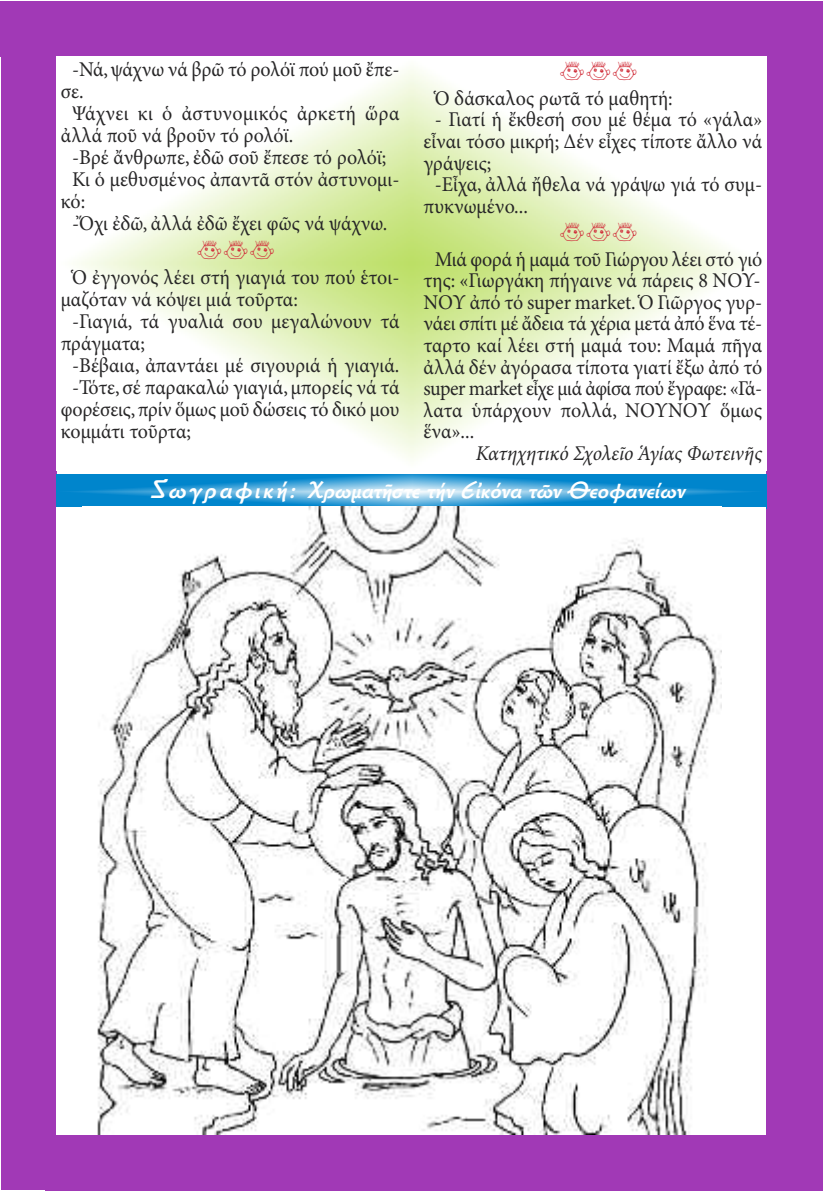
<style>
.page{position:relative;width:823px;height:1191px;background:#fff}
.page>*{position:absolute;margin:0;border:0;box-sizing:border-box;transform-origin:0 0}
.t1{font:28px "PF Kids Lilstuff";letter-spacing:.035em;color:#d12f3b;scale:.95 1}
.t2{font:italic 24px "Autokratorika Bold Pt";color:#fff}
.t3{font:21px/21.6px "Minion Pro";color:#272627;text-align:justify;scale:.95 1}
.t4{font:italic 21px "Minion Pro";letter-spacing:-.005em;color:#272627;scale:.95 1}
.s1{font-size:26px}
</style>
<div class="page">
<div style="left:1px;top:8px;width:56px;height:1182px;background:#a139b6"></div>
<div style="left:0;top:1px;width:822px;height:56px;background:#a139b6"></div>
<div style="left:765px;top:13px;width:57px;height:1178px;background:#a139b6"></div>
<div style="left:45px;top:1134px;width:777px;height:57px;background:#a139b6"></div>
<img style="left:77px;top:68px;width:670px;height:391px">
<svg style="left:57px;top:474px;width:708px;height:33px;background:#379fd7"></svg>
<img style="left:97px;top:507px;width:623px;height:627px">
<p class="t3" style="left:72px;top:60px;width:346px">-Νά,ψάχνω νά βρῶ τό ρολόϊ πού μοῦ ἔπε-</p>
<p class="t3" style="left:61px;top:82px;width:26px">σε.</p>
<p class="t3" style="left:72px;top:104px;width:346px">Ψάχνει κι ὁ ἀστυνομικός ἀρκετή ὥρα</p>
<p class="t3" style="left:61px;top:126px;width:246px">ἀλλά ποῦ νά βροῦν τό ρολόϊ.</p>
<p class="t3" style="left:72px;top:148px;width:332px">-Βρέ ἄνθρωπε, ἐδῶ σοῦ ἔπεσε τό ρολόϊ;</p>
<p class="t3" style="left:72px;top:170px;width:346px">Κι ὁ μεθυσμένος ἀπαντᾶ στόν ἀστυνομι-</p>
<p class="t3" style="left:61px;top:192px;width:27px">κό:</p>
<p class="t3" style="left:72px;top:214px;width:333px">-Ὄχι ἐδῶ, ἀλλά ἐδῶ ἔχει φῶς νά ψάχνω.</p>
<h1 class="t1" style="left:196px;top:232px;width:84px">ξξξ</h1>
<p class="t3" style="left:72px;top:268px;width:346px">Ὁ ἐγγονός λέει στή γιαγιά του πού ἑτοι-</p>
<p class="t3" style="left:61px;top:290px;width:251px">μαζόταν νά κόψει μιά τοῦρτα:</p>
<p class="t3" style="left:72px;top:312px;width:346px">-Γιαγιά, τά γυαλιά σου μεγαλώνουν τά</p>
<p class="t3" style="left:61px;top:334px;width:90px">πράγματα;</p>
<p class="t3" style="left:72px;top:356px;width:346px">-Βέβαια, ἀπαντάει μέ σιγουριά ἡ γιαγιά.</p>
<p class="t3" style="left:72px;top:378px;width:346px">-Τότε, σέ παρακαλώ γιαγιά, μπορείς νά τά</p>
<p class="t3" style="left:61px;top:400px;width:358px">φορέσεις,πρίν ὅμως μοῦ δώσεις τό δικό μου</p>
<p class="t3" style="left:61px;top:422px;width:139px">κομμάτι τοῦρτα;</p>
<h1 class="t1" style="left:559px;top:53px;width:84px">ξξξ</h1>
<p class="t3" style="left:434px;top:89px;width:252px">Ὁ δάσκαλος ρωτᾶ τό μαθητή:</p>
<p class="t3" style="left:434px;top:111px;width:346px">- Γιατί ἡ ἔκθεσή σου μέ θέμα τό «γάλα»</p>
<p class="t3" style="left:423px;top:132px;width:358px">εἶναι τόσο μικρή; Δέν εἶχες τίποτε ἄλλο νά</p>
<p class="t3" style="left:423px;top:154px;width:73px">γράψεις;</p>
<p class="t3" style="left:434px;top:175px;width:346px">-Εἶχα, ἀλλά ἤθελα νά γράψω γιά τό συμ-</p>
<p class="t3" style="left:423px;top:197px;width:111px">πυκνωμένο...</p>
<h1 class="t1" style="left:559px;top:214px;width:84px">ξξξ</h1>
<p class="t3" style="left:423px;top:250px;width:358px;text-indent:11px">Μιά φορά ἡ μαμά τοῦ Γιώργου λέει στό γιό της: «Γιωργάκη πήγαινε νά πάρεις 8 ΝΟΥ-ΝΟΥ ἀπό τό super market.Ὁ Γιῶργος γυρ&shy;νάει σπίτι μέ ἄδεια τά χέρια μετά ἀπό ἕνα τέ&shy;ταρτο καί λέει στή μαμά του: Μαμά πῆγα ἀλλά δέν ἀγόρασα τίποτα γιατί ἔξω ἀπό τό super market εἶχε μιά ἀφίσα πού ἔγραφε: «Γά&shy;λατα ὑπάρχουν πολλά, ΝΟΥΝΟΥ ὅμως ἕνα»...</p>
<p class="t4" style="left:475px;top:445px;width:303px">Κατηχητικό Σχολεῖο Ἁγίας Φωτεινῆς</p>
<p class="t2" style="left:149px;top:476px;width:542px"><span class="s1">Ζωγραφική:</span> Χρωματῆστε τήν Εἰκόνα τῶν Θεοφανείων</p>
</div>
